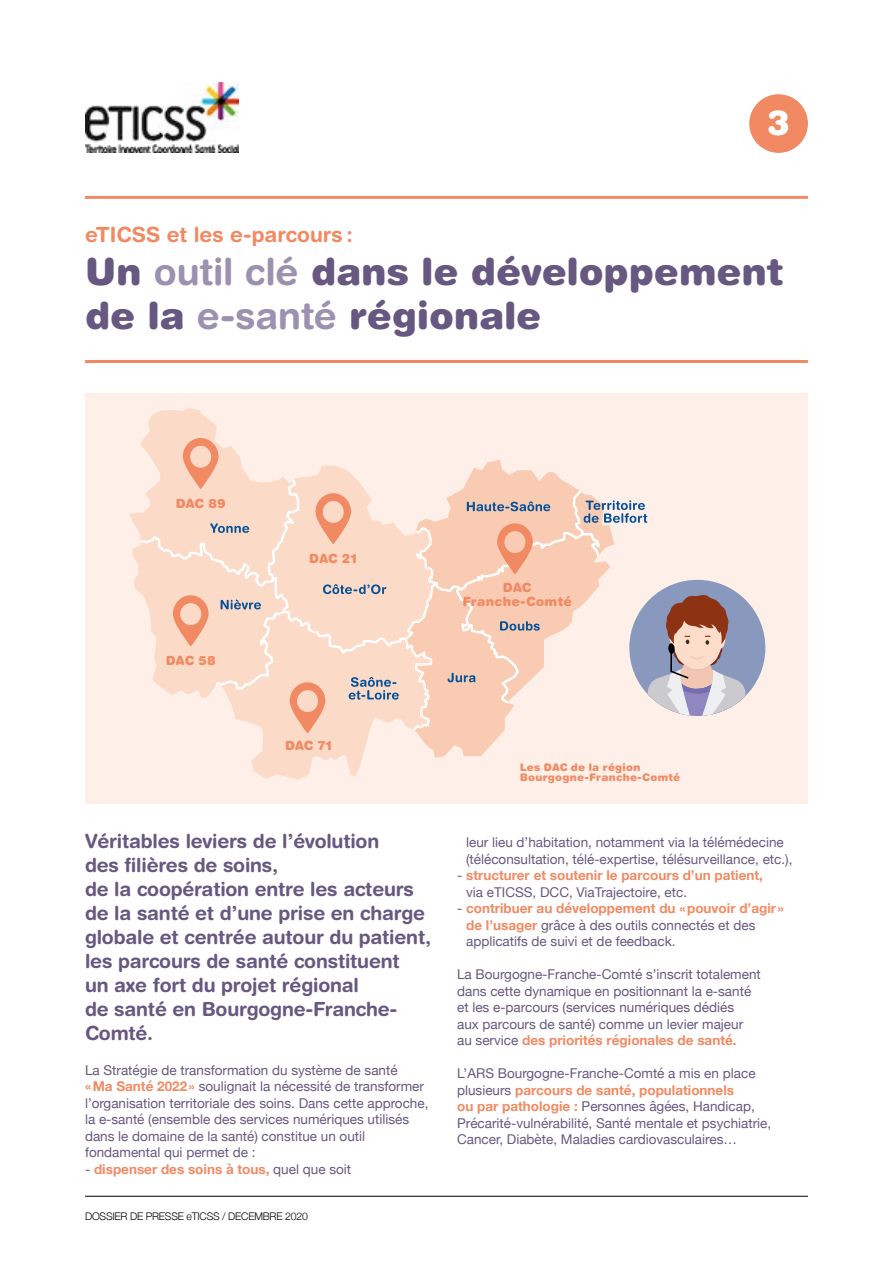
<style>
.page{position:relative;width:893px;height:1263px;background:#fff}
.page>*{position:absolute;margin:0;border:0;box-sizing:border-box;transform-origin:0 0}
.t1{font:900 37.5px/43.5px "Helvetica Rounded";color:#675881}
.t2{font:900 34.65px "Helvetica Rounded";color:#fff}
.t3{font:700 21px "Helvetica Rounded";color:#f18a63}
.t4{font:700 19.5px/24px "Helvetica Rounded";letter-spacing:-.01em;color:#675881}
.t5{font:13.5px/16.5px "Helvetica Neue";color:#675881}
.t6{font:700 13.5px/16.5px "Helvetica Neue";color:#f18a63}
.t7{font:900 12.75px/14.2px "Helvetica Rounded";letter-spacing:.01em;color:#f18a63;text-align:center}
.t8{font:900 10.5px/10.4px "Helvetica Rounded";letter-spacing:.025em;color:#f18a63}
.t9{font:300 10.5px "Helvetica Neue";letter-spacing:-.02em;color:#000}
.s1{font-weight:700;color:#9b92b1}
.s2{font-weight:700;color:#f18a63}
.s3{font-weight:400;color:#675881}
</style>
<div class="page">
<img style="left:85px;top:82px;width:154px;height:71px">
<hr style="left:85px;top:360px;width:723px;height:3px;background:#f18a63">
<hr style="left:85px;top:196px;width:723px;height:3px;background:#f18a63">
<hr style="left:85px;top:1196px;width:723px;height:1px;background:#000">
<div style="left:749px;top:94px;width:59px;height:59px;background:#f18a63;border-radius:50%"></div>
<div style="left:85px;top:393px;width:723px;height:410px;background:#feefe8"></div>
<svg style="left:129px;top:408px;width:240px;height:372px"></svg>
<svg style="left:137px;top:474px;width:269px;height:260px"></svg>
<svg style="left:418px;top:460px;width:196px;height:298px"></svg>
<svg style="left:406px;top:474px;width:197px;height:260px"></svg>
<svg style="left:629px;top:579px;width:137px;height:137px"></svg>
<div style="left:668px;top:643px;width:7px;height:11px;background:#000;border-radius:50%"></div>
<svg style="left:183px;top:438px;width:35px;height:51px;background:#f6b498"></svg>
<svg style="left:173px;top:595px;width:36px;height:51px;background:#f6b499"></svg>
<svg style="left:315px;top:493px;width:36px;height:51px;background:#f6b499"></svg>
<svg style="left:497px;top:523px;width:36px;height:51px;background:#f5ae8f"></svg>
<svg style="left:290px;top:682px;width:35px;height:51px;background:#f6b498"></svg>
<svg style="left:210px;top:523px;width:39px;height:10px"></svg>
<svg style="left:221px;top:599px;width:40px;height:10px"></svg>
<svg style="left:323px;top:584px;width:63px;height:10px"></svg>
<svg style="left:467px;top:501px;width:83px;height:10px"></svg>
<svg style="left:584px;top:500px;width:63px;height:23px"></svg>
<svg style="left:349px;top:677px;width:50px;height:23px"></svg>
<svg style="left:448px;top:673px;width:27px;height:9px"></svg>
<svg style="left:500px;top:621px;width:40px;height:10px"></svg>
<h2 class="t2" style="left:767px;top:101px;width:25px">3</h2>
<h3 class="t3" style="left:85px;top:222px;width:269px">eTICSS et les e-parcours :</h3>
<h1 class="t1" style="left:85px;top:249px;width:699px">Un <span class="s1">outil clé</span> dans le développement de la <span class="s1">e-santé</span> régionale</h1>
<p class="t7" style="left:176px;top:496px;width:51px">DAC 89</p>
<p class="t7" style="left:166px;top:653px;width:51px">DAC 58</p>
<p class="t7" style="left:309px;top:550px;width:49px">DAC 21</p>
<p class="t7" style="left:462px;top:580px;width:111px">DAC<br>Franche-Comté</p>
<p class="t7" style="left:285px;top:738px;width:49px">DAC 71</p>
<p class="t4" style="left:85px;top:829px;width:347px">Véritables leviers de l’évolution<br>des filières de soins,<br>de la coopération entre les acteurs de la santé et d’une prise en charge globale et centrée autour du patient, les parcours de santé constituent<br>un axe fort du projet régional<br>de santé en Bourgogne-Franche-<br>Comté.</p>
<p class="t5" style="left:85px;top:1062px;width:345px">La Stratégie de transformation du système de santé <span class="s2">«Ma Santé 2022»</span> soulignait la nécessité de transformer l’organisation territoriale des soins. Dans cette approche, la e-santé (ensemble des services numériques utilisés dans le domaine de la santé) constitue un outil fondamental qui permet de :</p>
<p class="t6" style="left:85px;top:1161px;width:268px"><span class="s3">-</span> dispenser des soins à tous, <span class="s3">quel que soit</span></p>
<p class="t9" style="left:85px;top:1208px;width:224px">DOSSIER DE PRESSE eTICSS / DECEMBRE 2020</p>
<p class="t8" style="left:520px;top:761px;width:162px">Les DAC de la région<br>Bourgogne-Franche-Comté</p>
<p class="t5" style="left:466px;top:835px;width:328px">leur lieu d’habitation, notamment via la télémédecine (téléconsultation, télé-expertise, télésurveillance, etc.),</p>
<p class="t6" style="left:466px;top:868px;width:298px;text-indent:-9px"><span class="s3">-</span> structurer et soutenir le parcours d’un patient, <span class="s3">via eTICSS, DCC, ViaTrajectoire, etc.</span></p>
<p class="t5" style="left:466px;top:901px;width:319px;text-indent:-9px">- <span class="s2">contribuer au développement du «pouvoir d’agir » de l’usager</span> grâce à des outils connectés et des applicatifs de suivi et de feedback.</p>
<p class="t5" style="left:457px;top:967px;width:305px">La Bourgogne-Franche-Comté s’inscrit totalement dans cette dynamique en positionnant la e-santé et les e-parcours (services numériques dédiés<br>aux parcours de santé) comme un levier majeur au service <span class="s2">des priorités régionales de santé.</span></p>
<p class="t5" style="left:457px;top:1066px;width:316px">L’ARS Bourgogne-Franche-Comté a mis en place plusieurs <span class="s2">parcours de santé, populationnels<br>ou par pathologie :</span> Personnes âgées, Handicap, Précarité-vulnérabilité, Santé mentale et psychiatrie, Cancer, Diabète, Maladies cardiovasculaires…</p>
</div>
